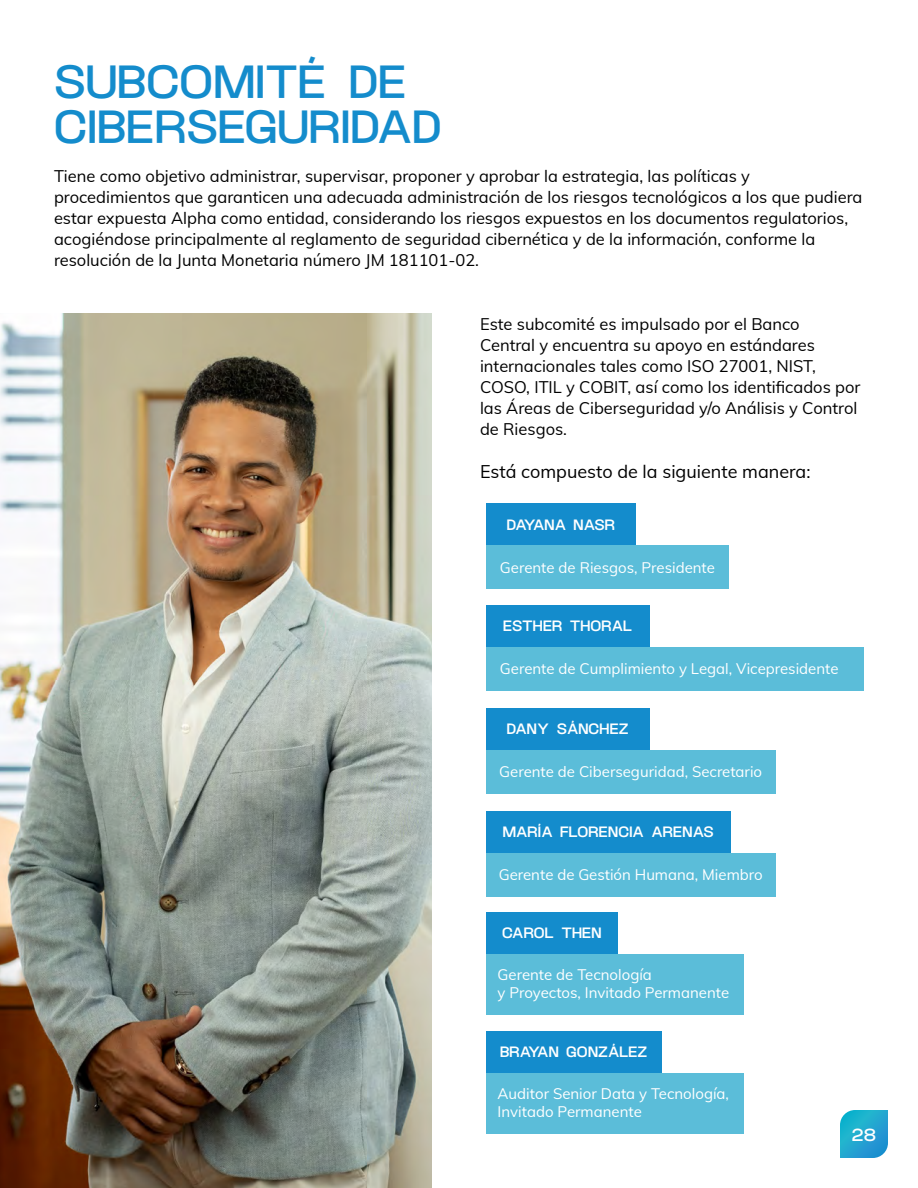
<style>
.page{position:relative;width:918px;height:1188px;background:#fff}
.page>*{position:absolute;margin:0;border:0;box-sizing:border-box;transform-origin:0 0}
.t1{font:600 46.5px/44.5px "Clover Grotesk";color:#148ccc}
.t2{font:18px "Mulish";color:#000}
.t3{font:600 18px "Clover Grotesk";color:#fff}
.t4{font:16.5px/21px "Mulish";color:#000}
.t5{font:15px/18px "Mulish";color:#fff}
.t6{font:700 15px "Clover Grotesk";color:#fff}
.t7{font:700 15px "Clover Grotesk";letter-spacing:-.02em;color:#fff}
</style>
<div class="page">
<img style="left:0;top:314px;width:432px;height:874px">
<div style="left:486px;top:504px;width:150px;height:43px;background:#148ccc"></div>
<div style="left:486px;top:605px;width:164px;height:44px;background:#148ccc"></div>
<div style="left:486px;top:708px;width:164px;height:44px;background:#148ccc"></div>
<div style="left:486px;top:811px;width:244px;height:43px;background:#148ccc"></div>
<div style="left:486px;top:912px;width:132px;height:44px;background:#148ccc"></div>
<div style="left:486px;top:1031px;width:176px;height:44px;background:#148ccc"></div>
<div style="left:486px;top:546px;width:243px;height:43px;background:#5bbdd9"></div>
<div style="left:486px;top:647px;width:378px;height:44px;background:#5bbdd9"></div>
<div style="left:486px;top:750px;width:290px;height:44px;background:#5bbdd9"></div>
<div style="left:486px;top:853px;width:290px;height:43px;background:#5bbdd9"></div>
<div style="left:486px;top:954px;width:258px;height:61px;background:#5bbdd9"></div>
<div style="left:486px;top:1073px;width:258px;height:61px;background:#5bbdd9"></div>
<svg style="left:840px;top:1110px;width:48px;height:48px;background:#29a9d1"></svg>
<h1 class="t1" style="left:54px;top:61px;width:389px">SUBCOMITÉ DE<br>CIBERSEGURIDAD</h1>
<p class="t4" style="left:54px;top:164px;width:810px">Tiene como objetivo administrar, supervisar, proponer y aprobar la estrategia, las políticas y procedimientos que garanticen una adecuada administración de los riesgos tecnológicos a los que pudiera estar expuesta Alpha como entidad, considerando los riesgos expuestos en los documentos regulatorios, acogiéndose principalmente al reglamento de seguridad cibernética y de la información, conforme la resolución de la Junta Monetaria número JM 181101-02.</p>
<p class="t4" style="left:480px;top:313px;width:382px">Este subcomité es impulsado por el Banco<br>Central y encuentra su apoyo en estándares internacionales tales como ISO 27001, NIST, COSO, ITIL y COBIT, así como los identificados por las Áreas de Ciberseguridad y/o Análisis y Control de Riesgos.</p>
<p class="t2" style="left:480px;top:458px;width:332px">Está compuesto de la siguiente manera:</p>
<p class="t7" style="left:507px;top:516px;width:110px">DAYANA NASR</p>
<p class="t5" style="left:500px;top:557px;width:217px">Gerente de Riesgos, Presidente</p>
<p class="t6" style="left:503px;top:618px;width:130px">ESTHER THORAL</p>
<p class="t5" style="left:500px;top:659px;width:340px">Gerente de Cumplimiento y Legal, Vicepresidente</p>
<p class="t6" style="left:507px;top:720px;width:123px">DANY SÁNCHEZ</p>
<p class="t5" style="left:499px;top:762px;width:264px">Gerente de Ciberseguridad, Secretario</p>
<p class="t6" style="left:503px;top:823px;width:213px">MARÍA FLORENCIA ARENAS</p>
<p class="t5" style="left:499px;top:865px;width:266px">Gerente de Gestión Humana, Miembro</p>
<p class="t6" style="left:502px;top:925px;width:101px">CAROL THEN</p>
<p class="t5" style="left:498px;top:965px;width:233px">Gerente de Tecnología<br>y Proyectos, Invitado Permanente</p>
<p class="t6" style="left:500px;top:1044px;width:149px">BRAYAN GONZÁLEZ</p>
<p class="t5" style="left:498px;top:1083px;width:233px">Auditor Senior Data y Tecnología,<br>Invitado Permanente</p>
<p class="t3" style="left:852px;top:1124px;width:26px">28</p>
</div>
